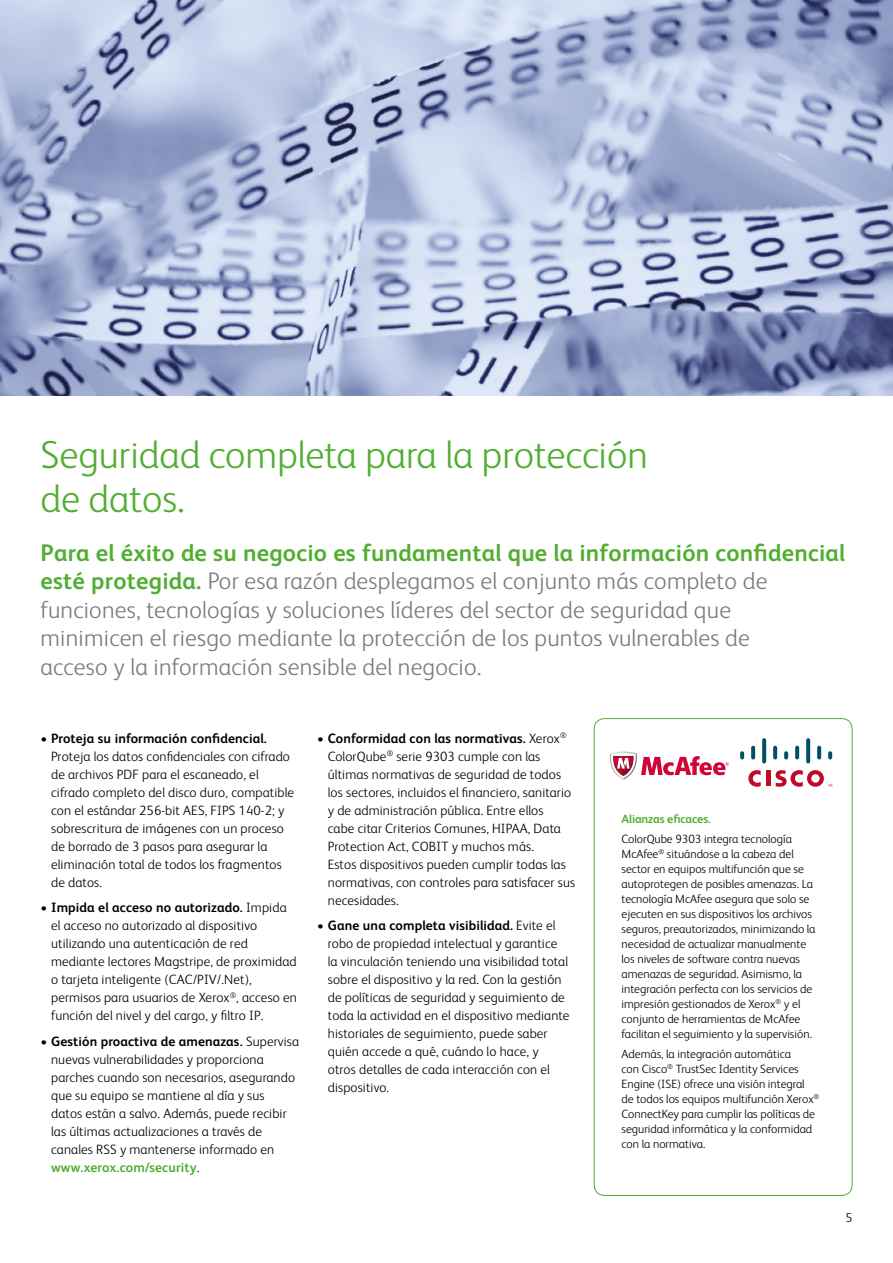
<style>
.page{position:relative;width:893px;height:1263px;background:#fff}
.page>*{position:absolute;margin:0;border:0;box-sizing:border-box;transform-origin:0 0}
.t1{font:300 39px/43.5px "Xerox Sans";color:#52ae32}
.t2{font:300 24px/28.5px "Xerox Sans";letter-spacing:.01em;color:#7c7b7b}
.t3{font:300 13.5px/18px "Xerox Sans";letter-spacing:.01em;color:#000}
.t4{font:300 12.75px "Xerox Sans";color:#000}
.t5{font:300 12px/15px "Xerox Sans";color:#000}
.t6{font:700 12px "Xerox Sans";letter-spacing:-.01em;color:#52ae32}
.s1{font-weight:700;color:#52ae32}
.s2{font-weight:700}
</style>
<div class="page">
<img style="left:0;top:0;width:893px;height:395px">
<div style="left:594px;top:718px;width:258px;height:478px;border:1px solid #52ae32;border-radius:10px"></div>
<hr style="left:766px;top:770px;width:4px;height:16px;background:#c10a27">
<svg style="left:748px;top:770px;width:13px;height:17px"></svg>
<svg style="left:740px;top:751px;width:4px;height:8px"></svg>
<svg style="left:751px;top:746px;width:4px;height:13px"></svg>
<svg style="left:762px;top:738px;width:4px;height:25px"></svg>
<svg style="left:773px;top:746px;width:4px;height:13px"></svg>
<svg style="left:784px;top:751px;width:4px;height:8px"></svg>
<svg style="left:795px;top:746px;width:4px;height:13px"></svg>
<svg style="left:806px;top:738px;width:4px;height:25px"></svg>
<svg style="left:817px;top:746px;width:4px;height:13px"></svg>
<svg style="left:828px;top:751px;width:4px;height:8px"></svg>
<svg style="left:776px;top:770px;width:56px;height:17px"></svg>
<svg style="left:610px;top:751px;width:119px;height:29px"></svg>
<svg style="left:9px;top:0;width:637px;height:4px;background:#c9d3eb"></svg>
<h1 class="t1" style="left:40px;top:431px;width:609px">Seguridad completa para la protección de datos.</h1>
<p class="t2" style="left:40px;top:537px;width:806px"><span class="s1">Para el éxito de su negocio es fundamental que la información confidencial esté protegida.</span> Por esa razón desplegamos el conjunto más completo de funciones, tecnologías y soluciones líderes del sector de seguridad que<br>minimicen el riesgo mediante la protección de los puntos vulnerables de<br>acceso y la información sensible del negocio.</p>
<p class="t3" style="left:51px;top:728px;width:244px;text-indent:-11px">• <span class="s2">Proteja su información confidencial.<br></span>Proteja los datos confidenciales con cifrado de archivos PDF para el escaneado, el cifrado completo del disco duro, compatible con el estándar 256-bit AES, FIPS 140-2; y sobrescritura de imágenes con un proceso de borrado de 3 pasos para asegurar la eliminación total de todos los fragmentos de datos.</p>
<p class="t3" style="left:51px;top:898px;width:247px;text-indent:-11px">• <span class="s2">Impida el acceso no autorizado.</span> Impida el acceso no autorizado al dispositivo utilizando una autenticación de red mediante lectores Magstripe, de proximidad o tarjeta inteligente (CAC/PIV/.Net), permisos para usuarios de Xerox<sup>®</sup>, acceso en función del nivel y del cargo, y filtro IP.</p>
<p class="t3" style="left:51px;top:1031px;width:250px;text-indent:-11px">• <span class="s2">Gestión proactiva de amenazas.</span> Supervisa nuevas vulnerabilidades y proporciona parches cuando son necesarios, asegurando que su equipo se mantiene al día y sus datos están a salvo. Además, puede recibir las últimas actualizaciones a través de canales RSS y mantenerse informado en <span class="s1">www.xerox.com/security</span>.</p>
<p class="t3" style="left:328px;top:728px;width:249px;text-indent:-11px">• <span class="s2">Conformidad con las normativas.</span> Xerox<sup>® </sup>ColorQube<sup>®</sup> serie 9303 cumple con las últimas normativas de seguridad de todos los sectores, incluidos el financiero, sanitario y de administración pública. Entre ellos<br>cabe citar Criterios Comunes, HIPAA, Data Protection Act, COBIT y muchos más.<br>Estos dispositivos pueden cumplir todas las normativas, con controles para satisfacer sus necesidades.</p>
<p class="t3" style="left:328px;top:916px;width:243px;text-indent:-11px">• <span class="s2">Gane una completa visibilidad.</span> Evite el robo de propiedad intelectual y garantice la vinculación teniendo una visibilidad total sobre el dispositivo y la red. Con la gestión de políticas de seguridad y seguimiento de toda la actividad en el dispositivo mediante historiales de seguimiento, puede saber quién accede a qué, cuándo lo hace, y otros detalles de cada interacción con el dispositivo.</p>
<p class="t6" style="left:622px;top:810px;width:91px">Alianzas eficaces.</p>
<p class="t5" style="left:622px;top:831px;width:195px">ColorQube 9303 integra tecnología McAfee<sup>®</sup> situándose a la cabeza del sector en equipos multifunción que se autoprotegen de posibles amenazas. La tecnología McAfee asegura que solo se ejecuten en sus dispositivos los archivos seguros, preautorizados, minimizando la necesidad de actualizar manualmente los niveles de software contra nuevas amenazas de seguridad. Asimismo, la integración perfecta con los servicios de impresión gestionados de Xerox<sup>®</sup> y el conjunto de herramientas de McAfee facilitan el seguimiento y la supervisión.</p>
<p class="t5" style="left:622px;top:1046px;width:199px">Además, la integración automática<br>con Cisco<sup>®</sup> TrustSec Identity Services Engine (ISE) ofrece una visión integral de todos los equipos multifunción Xerox<sup>® </sup>ConnectKey para cumplir las políticas de seguridad informática y la conformidad con la normativa.</p>
<p class="t4" style="left:846px;top:1210px;width:8px">5</p>
</div>
